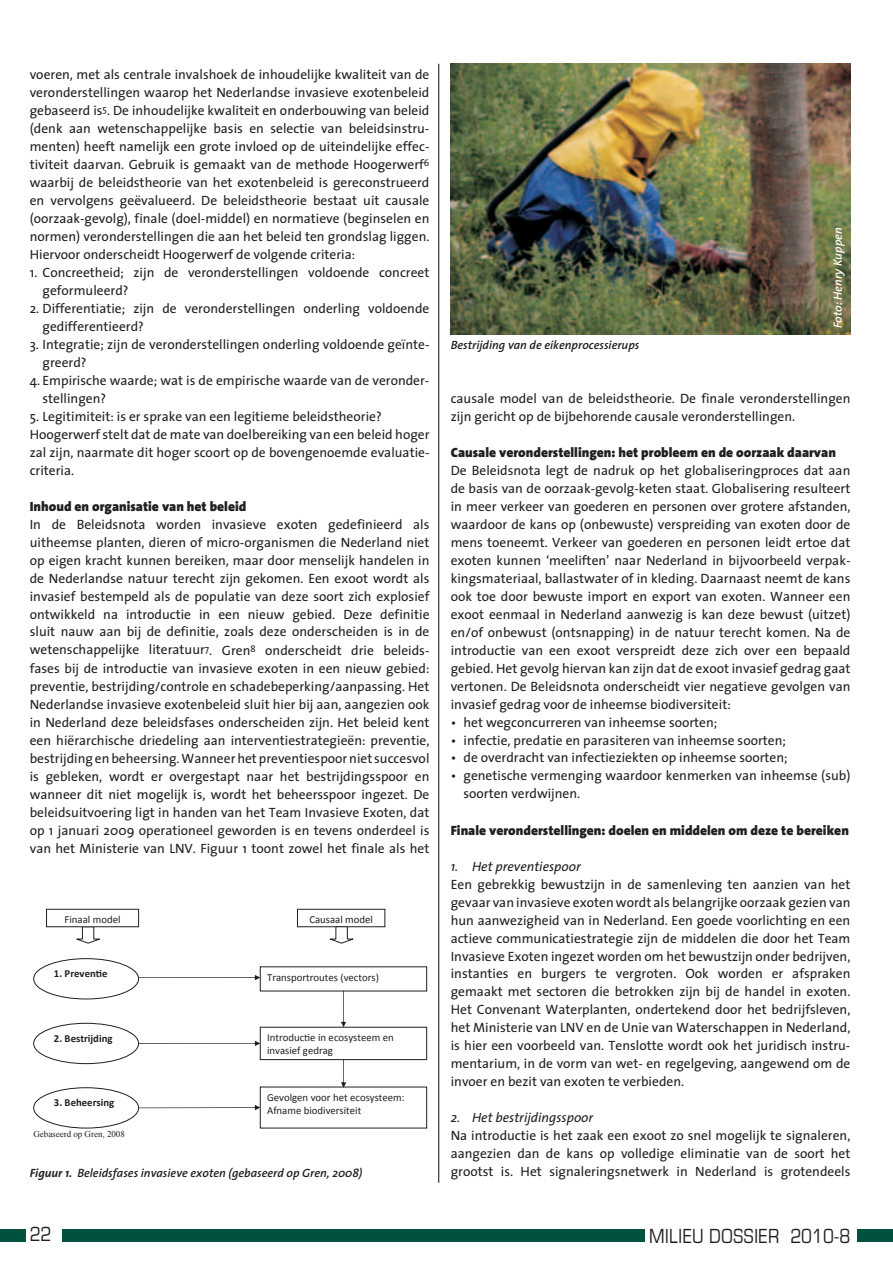
<style>
.page{position:relative;width:893px;height:1263px;background:#fff}
.page>*{position:absolute;margin:0;border:0;box-sizing:border-box;transform-origin:0 0}
.t1{font:condensed 19.5px "Eurostile LT";color:#231f20}
.t2{font:13.5px/18px "The Sans";color:#231f20}
.t3{font:900 13.5px "The Sans";color:#231f20}
.t4{font:italic 13.5px "The Sans";color:#231f20}
.t5{font:italic 600 12px "The Sans";color:#231f20}
.t6{font:italic 600 12px "The Sans";color:#fff}
.t7{font:10.8px/13px "Calibri";color:#231f20}
.t8{font:700 10.8px "Calibri";color:#231f20}
.t9{font:9px "Times New Roman";color:#231f20}
.s1{font-weight:700}
</style>
<div class="page">
<div style="left:62px;top:1229px;width:583px;height:13px;background:#00523e"></div>
<div style="left:0;top:1229px;width:26px;height:13px;background:#00523e"></div>
<div style="left:858px;top:1229px;width:35px;height:13px;background:#00523e"></div>
<div style="left:260px;top:1027px;width:167px;height:33px;border:1px solid #231f20"></div>
<div style="left:33px;top:958px;width:106px;height:41px;border:1px solid #231f20;border-radius:50%"></div>
<div style="left:33px;top:1023px;width:106px;height:41px;border:1px solid #231f20;border-radius:50%"></div>
<div style="left:33px;top:1087px;width:106px;height:41px;border:1px solid #231f20;border-radius:50%"></div>
<svg style="left:138px;top:975px;width:122px;height:5px"></svg>
<svg style="left:138px;top:1041px;width:122px;height:5px"></svg>
<svg style="left:138px;top:1105px;width:122px;height:5px"></svg>
<div style="left:297px;top:909px;width:88px;height:18px;border:1px solid #231f20"></div>
<svg style="left:76px;top:927px;width:27px;height:17px"></svg>
<svg style="left:326px;top:926px;width:28px;height:18px"></svg>
<svg style="left:341px;top:991px;width:5px;height:36px"></svg>
<svg style="left:341px;top:1059px;width:5px;height:29px"></svg>
<div style="left:46px;top:909px;width:93px;height:18px;border:1px solid #231f20"></div>
<img style="left:451px;top:64px;width:399px;height:271px">
<hr style="left:438px;top:64px;width:1px;height:1119px;background:#231f20">
<p class="t2" style="left:30px;top:65px;width:401px;text-align:justify">voeren, met als centrale invalshoek de inhoudelijke kwaliteit van de veronderstellingen waarop het Nederlandse invasieve exotenbeleid gebaseerd is<sup>5</sup>. De inhoudelijke kwaliteit en onderbouwing van beleid (denk aan wetenschappelijke basis en selectie van beleidsinstru&shy;menten) heeft namelijk een grote invloed op de uiteindelijke effec&shy;tiviteit daarvan. Gebruik is gemaakt van de methode Hoogerwerf<sup>6 </sup>waarbij de beleidstheorie van het exotenbeleid is gereconstrueerd en vervolgens geëvalueerd. De beleidstheorie bestaat uit causale (oorzaak-gevolg), finale (doel-middel) en normatieve (beginselen en normen) veronderstellingen die aan het beleid ten grondslag liggen.<br>Hiervoor onderscheidt Hoogerwerf de volgende criteria:</p>
<p class="t2" style="left:43px;top:263px;width:388px;text-indent:-13px">1. Concreetheid; zijn de veronderstellingen voldoende concreet geformuleerd?</p>
<p class="t2" style="left:43px;top:299px;width:388px;text-indent:-13px">2. Differentiatie; zijn de veronderstellingen onderling voldoende gedifferentieerd?</p>
<p class="t2" style="left:43px;top:335px;width:388px;text-indent:-13px">3. Integratie; zijn de veronderstellingen onderling voldoende geïnte&shy;greerd?</p>
<p class="t2" style="left:43px;top:371px;width:388px;text-indent:-13px">4. Empirische waarde; wat is de empirische waarde van de veronder&shy;stellingen?</p>
<p class="t2" style="left:30px;top:406px;width:401px">5. Legitimiteit: is er sprake van een legitieme beleidstheorie?<br>Hoogerwerf stelt dat de mate van doelbereiking van een beleid hoger zal zijn, naarmate dit hoger scoort op de bovengenoemde evaluatie&shy;criteria.</p>
<p class="t3" style="left:30px;top:494px;width:218px">Inhoud en organisatie van het beleid</p>
<p class="t2" style="left:30px;top:514px;width:401px;text-align:justify">In de Beleidsnota worden invasieve exoten gedefinieerd als uitheemse planten, dieren of micro-organismen die Nederland niet op eigen kracht kunnen bereiken, maar door menselijk handelen in de Nederlandse natuur terecht zijn gekomen. Een exoot wordt als invasief bestempeld als de populatie van deze soort zich explosief ontwikkeld na introductie in een nieuw gebied. Deze definitie sluit nauw aan bij de definitie, zoals deze onderscheiden is in de wetenschappelijke literatuur<sup>7</sup>. Gren<sup>8</sup> onderscheidt drie beleids&shy;fases bij de introductie van invasieve exoten in een nieuw gebied: preventie, bestrijding/controle en schadebeperking/aanpassing. Het Nederlandse invasieve exotenbeleid sluit hier bij aan, aangezien ook in Nederland deze beleidsfases onderscheiden zijn. Het beleid kent een hiërarchische driedeling aan interventiestrategieën: preventie, bestrijding en beheersing. Wanneer het preventiespoor niet succesvol is gebleken, wordt er overgestapt naar het bestrijdingsspoor en wanneer dit niet mogelijk is, wordt het beheersspoor ingezet. De beleidsuitvoering ligt in handen van het Team Invasieve Exoten, dat op 1 januari 2009 operationeel geworden is en tevens onderdeel is van het Ministerie van LNV. Figuur 1 toont zowel het finale als het</p>
<p class="t7" style="left:65px;top:912px;width:57px">Finaal model</p>
<p class="t7" style="left:309px;top:912px;width:65px">Causaal model</p>
<p class="t8" style="left:54px;top:967px;width:55px">1. Preventie</p>
<p class="t8" style="left:54px;top:1032px;width:60px">2. Bestrijding</p>
<p class="t8" style="left:54px;top:1096px;width:62px">3. Beheersing</p>
<p class="t9" style="left:33px;top:1127px;width:93px">Gebaseerd op Gren, 2008</p>
<p class="t7" style="left:267px;top:970px;width:113px">Transportroutes (vectors)</p>
<p class="t7" style="left:267px;top:1030px;width:128px">Introductie in ecosysteem en invasief gedrag</p>
<p class="t7" style="left:267px;top:1090px;width:139px">Gevolgen voor het ecosysteem:<br>Afname biodiversiteit</p>
<p class="t5" style="left:30px;top:1162px;width:334px"><span class="s1">Figuur 1.</span> Beleidsfases invasieve exoten (gebaseerd op Gren, 2008)</p>
<p class="t5" style="left:451px;top:334px;width:190px">Bestrijding van de eikenprocessierups</p>
<p class="t6" style="left:828px;top:328px;width:102px;rotate:-90deg">Foto: Henry Kuppen</p>
<p class="t2" style="left:451px;top:389px;width:401px">causale model van de beleidstheorie. De finale veronderstellingen zijn gericht op de bijbehorende causale veronderstellingen.</p>
<p class="t3" style="left:451px;top:440px;width:387px">Causale veronderstellingen: het probleem en de oorzaak daarvan</p>
<p class="t2" style="left:451px;top:461px;width:401px;text-align:justify">De Beleidsnota legt de nadruk op het globaliseringproces dat aan de basis van de oorzaak-gevolg-keten staat. Globalisering resulteert in meer verkeer van goederen en personen over grotere afstanden, waardoor de kans op (onbewuste) verspreiding van exoten door de mens toeneemt. Verkeer van goederen en personen leidt ertoe dat exoten kunnen ‘meeliften’ naar Nederland in bijvoorbeeld verpak&shy;kingsmateriaal, ballastwater of in kleding. Daarnaast neemt de kans ook toe door bewuste import en export van exoten. Wanneer een exoot eenmaal in Nederland aanwezig is kan deze bewust (uitzet) en/of onbewust (ontsnapping) in de natuur terecht komen. Na de introductie van een exoot verspreidt deze zich over een bepaald gebied. Het gevolg hiervan kan zijn dat de exoot invasief gedrag gaat vertonen. De Beleidsnota onderscheidt vier negatieve gevolgen van invasief gedrag voor de inheemse biodiversiteit:</p>
<p class="t2" style="left:451px;top:712px;width:268px">• het wegconcurreren van inheemse soorten;</p>
<p class="t2" style="left:451px;top:730px;width:337px">• infectie, predatie en parasiteren van inheemse soorten;</p>
<p class="t2" style="left:451px;top:748px;width:338px">• de overdracht van infectieziekten op inheemse soorten;</p>
<p class="t2" style="left:463px;top:766px;width:388px;text-indent:-13px">• genetische vermenging waardoor kenmerken van inheemse (sub) soorten verdwijnen.</p>
<p class="t3" style="left:451px;top:818px;width:400px">Finale veronderstellingen: doelen en middelen om deze te bereiken</p>
<p class="t4" style="left:451px;top:855px;width:132px">1. Het preventiespoor</p>
<p class="t2" style="left:451px;top:874px;width:401px;text-align:justify">Een gebrekkig bewustzijn in de samenleving ten aanzien van het gevaar van invasieve exoten wordt als belangrijke oorzaak gezien van hun aanwezigheid van in Nederland. Een goede voorlichting en een actieve communicatiestrategie zijn de middelen die door het Team Invasieve Exoten ingezet worden om het bewustzijn onder bedrijven, instanties en burgers te vergroten. Ook worden er afspraken gemaakt met sectoren die betrokken zijn bij de handel in exoten.<br>Het Convenant Waterplanten, ondertekend door het bedrijfsleven, het Ministerie van LNV en de Unie van Waterschappen in Nederland, is hier een voorbeeld van. Tenslotte wordt ook het juridisch instru&shy;mentarium, in de vorm van wet- en regelgeving, aangewend om de invoer en bezit van exoten te verbieden.</p>
<p class="t4" style="left:451px;top:1107px;width:144px">2. Het bestrijdingsspoor</p>
<p class="t2" style="left:451px;top:1126px;width:401px;text-align:justify">Na introductie is het zaak een exoot zo snel mogelijk te signaleren, aangezien dan de kans op volledige eliminatie van de soort het grootst is. Het signaleringsnetwerk in Nederland is grotendeels</p>
<h1 class="t1" style="left:30px;top:1222px;width:23px">22</h1>
<h1 class="t1" style="left:649px;top:1224px;width:203px">MILIEU DOSSIER 2010-8</h1>
</div>
